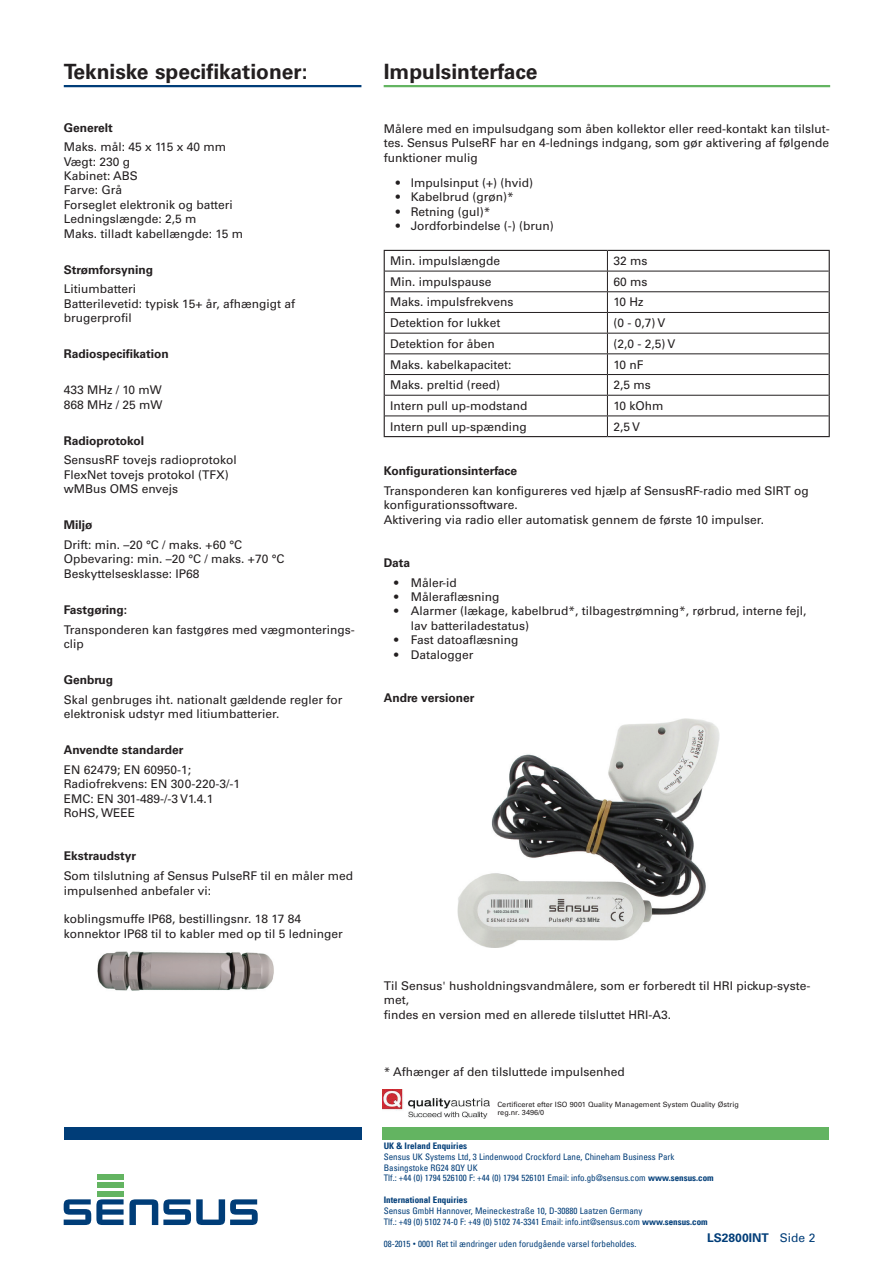
<style>
.page{position:relative;width:893px;height:1263px;background:#fff}
.page>*{position:absolute;margin:0;border:0;box-sizing:border-box;transform-origin:0 0}
.t1{font:700 21px "Univers LT Std";color:#231f20}
.t2{font:12px/14.4px "Univers LT Std";color:#231f20}
.t3{font:700 12px "Univers LT Std";color:#231f20}
.t4{font:700 12px "Univers LT Std";color:#003d78}
.t5{font:condensed 9px/10.8px "Univers Com 57";color:#003d78}
.t6{font:9px "Univers Com 67 Bold Cond";color:#003d78}
.t7{font:7.35px/8.6px "Univers LT Std";color:#231f20}
.t8{font:700 6px "Arial";color:#545557}
.t9{font:700 3.75px "Arial";color:#545557}
.s1{font-family:"Univers Com 67 Bold Cond";font-stretch:normal}
.s2{font-family:"Arial";font-stretch:normal}
.s3{font-weight:400}
</style>
<div class="page">
<div style="left:64px;top:1127px;width:297px;height:13px;background:#003d78"></div>
<div style="left:383px;top:1127px;width:446px;height:13px;background:#63b461"></div>
<div style="left:97px;top:1175px;width:27px;height:5px;background:#63b461"></div>
<div style="left:97px;top:1183px;width:27px;height:5px;background:#63b461"></div>
<div style="left:97px;top:1191px;width:27px;height:5px;background:#63b461"></div>
<svg style="left:64px;top:1199px;width:194px;height:26px"></svg>
<img style="left:383px;top:1090px;width:106px;height:29px">
<hr style="left:64px;top:85px;width:297px;height:2px;background:#003d78">
<hr style="left:384px;top:85px;width:446px;height:2px;background:#63b461">
<hr style="left:384px;top:250px;width:223px;height:1px;background:#231f20">
<hr style="left:607px;top:250px;width:223px;height:1px;background:#231f20">
<svg style="left:384px;top:251px;width:1px;height:185px"></svg>
<svg style="left:829px;top:251px;width:1px;height:185px"></svg>
<hr style="left:384px;top:436px;width:223px;height:1px;background:#231f20">
<hr style="left:607px;top:436px;width:223px;height:1px;background:#231f20">
<hr style="left:385px;top:271px;width:222px;height:1px;background:#231f20">
<hr style="left:607px;top:271px;width:222px;height:1px;background:#231f20">
<hr style="left:385px;top:291px;width:222px;height:1px;background:#231f20">
<hr style="left:607px;top:291px;width:222px;height:1px;background:#231f20">
<hr style="left:385px;top:312px;width:222px;height:1px;background:#231f20">
<hr style="left:607px;top:312px;width:222px;height:1px;background:#231f20">
<hr style="left:385px;top:333px;width:222px;height:1px;background:#231f20">
<hr style="left:607px;top:333px;width:222px;height:1px;background:#231f20">
<hr style="left:385px;top:353px;width:222px;height:1px;background:#231f20">
<hr style="left:607px;top:353px;width:222px;height:1px;background:#231f20">
<hr style="left:385px;top:374px;width:222px;height:1px;background:#231f20">
<hr style="left:607px;top:374px;width:222px;height:1px;background:#231f20">
<hr style="left:385px;top:395px;width:222px;height:1px;background:#231f20">
<hr style="left:607px;top:395px;width:222px;height:1px;background:#231f20">
<hr style="left:385px;top:415px;width:222px;height:1px;background:#231f20">
<hr style="left:607px;top:415px;width:222px;height:1px;background:#231f20">
<svg style="left:607px;top:251px;width:1px;height:185px"></svg>
<img style="left:458px;top:719px;width:262px;height:229px">
<img style="left:97px;top:951px;width:177px;height:40px">
<h1 class="t1" style="left:64px;top:59px;width:245px">Tekniske specifikationer:</h1>
<h1 class="t1" style="left:384px;top:59px;width:155px">Impulsinterface</h1>
<p class="t3" style="left:64px;top:121px;width:50px">Generelt</p>
<p class="t2" style="left:64px;top:140px;width:181px">Maks. mål: 45 x 115 x 40 mm<br>Vægt: 230 g<br>Kabinet: ABS<br>Farve: Grå<br>Forseglet elektronik og batteri<br>Ledningslængde: 2,5 m<br>Maks. tilladt kabellængde: 15 m</p>
<p class="t3" style="left:64px;top:262px;width:91px">Strømforsyning</p>
<p class="t2" style="left:64px;top:282px;width:233px">Litiumbatteri<br>Batterilevetid: typisk 15+ år, afhængigt af brugerprofil</p>
<p class="t3" style="left:64px;top:347px;width:107px">Radiospecifikation</p>
<p class="t2" style="left:64px;top:383px;width:100px">433 MHz / 10 mW<br>868 MHz / 25 mW</p>
<p class="t3" style="left:64px;top:433px;width:82px">Radioprotokol</p>
<p class="t2" style="left:64px;top:453px;width:174px">SensusRF tovejs radioprotokol<br>FlexNet tovejs protokol (TFX) wMBus OMS envejs</p>
<p class="t3" style="left:64px;top:518px;width:30px">Miljø</p>
<p class="t2" style="left:64px;top:538px;width:222px">Drift: min. –20 °C / maks. +60 °C<br>Opbevaring: min. –20 °C / maks. +70 °C<br>Beskyttelsesklasse: IP68</p>
<p class="t3" style="left:64px;top:602px;width:65px">Fastgøring:</p>
<p class="t2" style="left:64px;top:622px;width:293px">Transponderen kan fastgøres med vægmonterings&shy;clip</p>
<p class="t3" style="left:64px;top:673px;width:51px">Genbrug</p>
<p class="t2" style="left:64px;top:692px;width:280px">Skal genbruges iht. nationalt gældende regler for elektronisk udstyr med litiumbatterier.</p>
<p class="t3" style="left:64px;top:743px;width:121px">Anvendte standarder</p>
<p class="t2" style="left:64px;top:763px;width:178px">EN 62479; EN 60950-1;<br>Radiofrekvens: EN 300-220-3/-1<br>EMC: EN 301-489-/-3 V1.4.1<br>RoHS, WEEE</p>
<p class="t3" style="left:64px;top:849px;width:74px">Ekstraudstyr</p>
<p class="t2" style="left:64px;top:869px;width:291px">Som tilslutning af Sensus PulseRF til en måler med impulsenhed anbefaler vi:</p>
<p class="t2" style="left:64px;top:912px;width:280px">koblingsmuffe IP68, bestillingsnr. 18 17 84 konnektor IP68 til to kabler med op til 5 ledninger</p>
<p class="t2" style="left:384px;top:122px;width:448px;text-align:justify">Målere med en impulsudgang som åben kollektor eller reed-kontakt kan tilslut&shy;tes. Sensus PulseRF har en 4-lednings indgang, som gør aktivering af følgende funktioner mulig</p>
<p class="t2" style="left:396px;top:176px;width:139px">• Impulsinput (+) (hvid)</p>
<p class="t2" style="left:396px;top:190px;width:120px">• Kabelbrud (grøn)*</p>
<p class="t2" style="left:396px;top:204px;width:96px">• Retning (gul)*</p>
<p class="t2" style="left:396px;top:219px;width:160px">• Jordforbindelse (-) (brun)</p>
<p class="t2" style="left:390px;top:254px;width:112px">Min. impulslængde</p>
<p class="t2" style="left:613px;top:254px;width:36px">32 ms</p>
<p class="t2" style="left:390px;top:274px;width:103px">Min. impulspause</p>
<p class="t2" style="left:613px;top:274px;width:36px">60 ms</p>
<p class="t2" style="left:390px;top:295px;width:125px">Maks. impulsfrekvens</p>
<p class="t2" style="left:613px;top:295px;width:32px">10 Hz</p>
<p class="t2" style="left:390px;top:316px;width:112px">Detektion for lukket</p>
<p class="t2" style="left:613px;top:316px;width:54px">(0 - 0,7) V</p>
<p class="t2" style="left:390px;top:336px;width:106px">Detektion for åben</p>
<p class="t2" style="left:613px;top:336px;width:64px">(2,0 - 2,5) V</p>
<p class="t2" style="left:390px;top:357px;width:123px">Maks. kabelkapacitet:</p>
<p class="t2" style="left:613px;top:357px;width:32px">10 nF</p>
<p class="t2" style="left:390px;top:378px;width:112px">Maks. preltid (reed)</p>
<p class="t2" style="left:613px;top:378px;width:39px">2,5 ms</p>
<p class="t2" style="left:390px;top:398px;width:139px">Intern pull up-modstand</p>
<p class="t2" style="left:613px;top:398px;width:52px">10 kOhm</p>
<p class="t2" style="left:390px;top:419px;width:138px">Intern pull up-spænding</p>
<p class="t2" style="left:613px;top:419px;width:28px">2,5 V</p>
<p class="t3" style="left:384px;top:464px;width:135px">Konfigurationsinterface</p>
<p class="t2" style="left:384px;top:483px;width:427px">Transponderen kan konfigureres ved hjælp af SensusRF-radio med SIRT og konfigurationssoftware.<br>Aktivering via radio eller automatisk gennem de første 10 impulser.</p>
<p class="t3" style="left:384px;top:556px;width:28px">Data</p>
<p class="t2" style="left:394px;top:575px;width:64px">• Måler-id</p>
<p class="t2" style="left:394px;top:590px;width:107px">• Måleraflæsning</p>
<p class="t2" style="left:411px;top:604px;width:397px;text-indent:-16px">• Alarmer (lækage, kabelbrud*, tilbagestrømning*, rørbrud, interne fejl, lav batteriladestatus)</p>
<p class="t2" style="left:394px;top:633px;width:126px">• Fast datoaflæsning</p>
<p class="t2" style="left:394px;top:647px;width:81px">• Datalogger</p>
<p class="t3" style="left:384px;top:691px;width:92px">Andre versioner</p>
<p class="t9" style="left:493px;top:909px;width:27px">1400-234-5678</p>
<p class="t8" style="left:576px;top:915px;width:26px">433 MHz</p>
<p class="t2" style="left:384px;top:978px;width:428px">Til Sensus' husholdningsvandmålere, som er forberedt til HRI pickup-syste&shy;met,<br>findes en version med en allerede tilsluttet HRI-A3.</p>
<p class="t2" style="left:384px;top:1065px;width:243px">* Afhænger af den tilsluttede impulsenhed</p>
<p class="t7" style="left:497px;top:1100px;width:243px">Certificeret efter ISO 9001 Quality Management System Quality Østrig reg.nr. 3496/0</p>
<p class="t6" style="left:384px;top:1140px;width:85px">UK &amp; Ireland Enquiries</p>
<p class="t5" style="left:384px;top:1151px;width:331px">Sensus UK Systems Ltd, 3 Lindenwood Crockford Lane, Chineham Business Park<br>Basingstoke RG24 8QY UK<br>Tlf.: +44 (0) 1794 526100 F: +44 (0) 1794 526101 Email: info.gb@sensus.com <span class="s1">www.sensus.com</span></p>
<p class="t6" style="left:384px;top:1194px;width:85px">International Enquiries</p>
<p class="t5" style="left:384px;top:1205px;width:325px">Sensus GmbH Hannover, Meineckestraße 10, D-30880 Laatzen Germany<br>Tlf.: +49 (0) 5102 74-0 F: +49 (0) 5102 74-3341 Email: info.int@sensus.com <span class="s1">www.sensus.com</span></p>
<p class="t5" style="left:384px;top:1238px;width:254px">08-2015 <span class="s2">•</span> 0001 Ret til ændringer uden forudgående varsel forbeholdes.</p>
<p class="t4" style="left:707px;top:1230px;width:110px">LS2800INT <span class="s3">Side 2</span></p>
</div>
